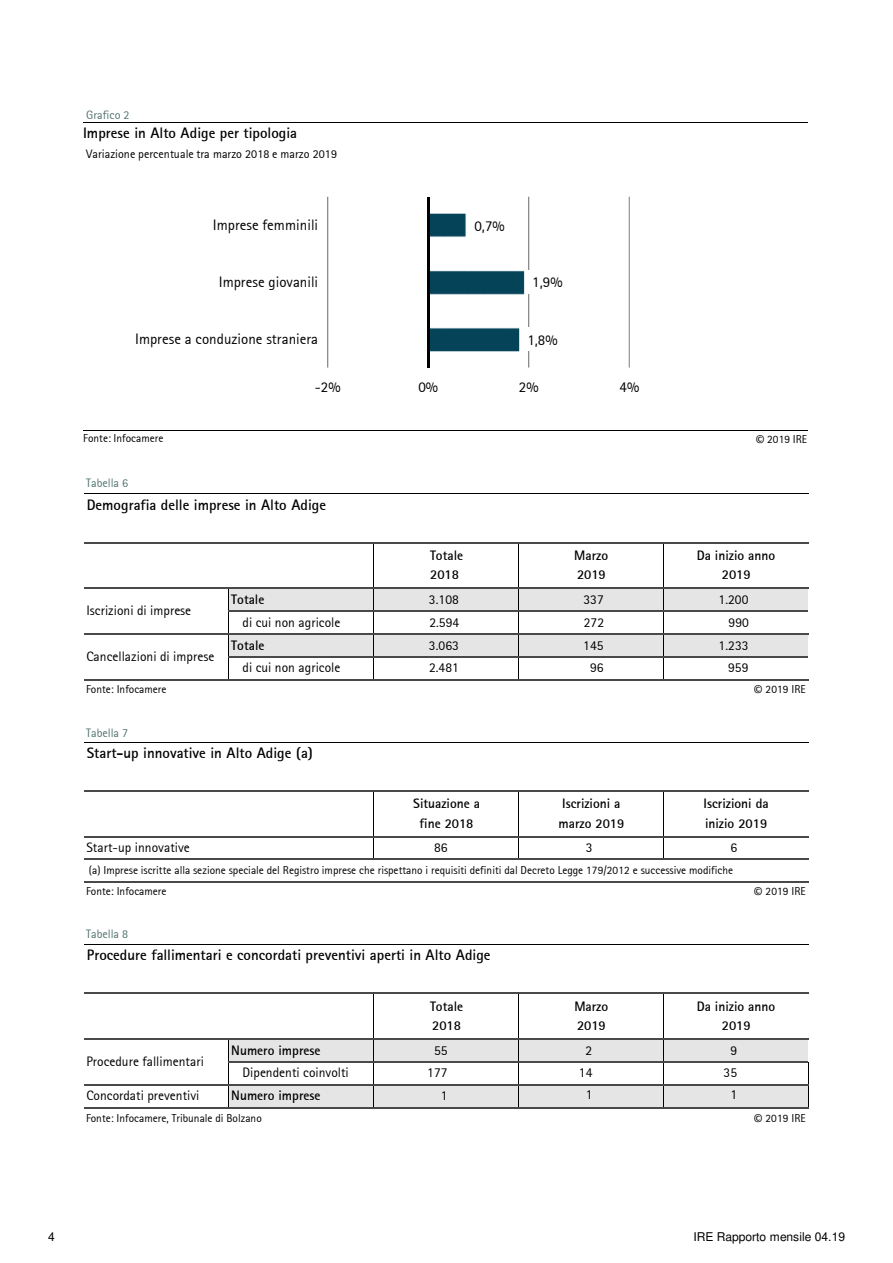
<style>
.page{position:relative;width:893px;height:1263px;background:#fff}
.page>*{position:absolute;margin:0;border:0;box-sizing:border-box;transform-origin:0 0}
.t1{font:700 15px "Rotis Sans Serif";color:#000}
.t2{font:15px "Rotis Sans Serif";color:#000}
.t3{font:13.5px "Rotis Sans Serif";color:#000}
.t4{font:700 13.5px "Rotis Sans Serif";letter-spacing:-.005em;color:#000}
.t5{font:12px "Rotis Sans Serif";color:#000}
.t6{font:12px "Rotis Sans Serif";color:#52766f}
.t7{font:12px "Helvetica";letter-spacing:-.005em;color:#000}
.t8{font:11.4px "Rotis Sans Serif";color:#000}
.s1{font-family:"Calibri"}
</style>
<div class="page">
<div style="left:229px;top:588px;width:579px;height:23px;background:#e5e5e5"></div>
<div style="left:229px;top:634px;width:579px;height:23px;background:#e5e5e5"></div>
<div style="left:229px;top:1039px;width:579px;height:23px;background:#e5e5e5"></div>
<div style="left:229px;top:1085px;width:579px;height:23px;background:#e5e5e5"></div>
<hr style="left:373px;top:543px;width:1px;height:45px;background:#000">
<hr style="left:518px;top:543px;width:1px;height:45px;background:#000">
<hr style="left:663px;top:543px;width:1px;height:45px;background:#000">
<svg style="left:373px;top:589px;width:1px;height:90px"></svg>
<svg style="left:518px;top:589px;width:1px;height:90px"></svg>
<svg style="left:663px;top:589px;width:1px;height:90px"></svg>
<hr style="left:373px;top:792px;width:1px;height:44px;background:#000">
<hr style="left:518px;top:792px;width:1px;height:44px;background:#000">
<hr style="left:663px;top:792px;width:1px;height:44px;background:#000">
<svg style="left:373px;top:837px;width:1px;height:22px"></svg>
<svg style="left:518px;top:837px;width:1px;height:22px"></svg>
<svg style="left:663px;top:837px;width:1px;height:22px"></svg>
<hr style="left:373px;top:994px;width:1px;height:44px;background:#000">
<hr style="left:518px;top:994px;width:1px;height:44px;background:#000">
<hr style="left:663px;top:994px;width:1px;height:44px;background:#000">
<svg style="left:373px;top:1040px;width:1px;height:67px"></svg>
<svg style="left:518px;top:1040px;width:1px;height:67px"></svg>
<svg style="left:663px;top:1040px;width:1px;height:67px"></svg>
<hr style="left:84px;top:494px;width:724px;height:1px;background:#000">
<hr style="left:84px;top:542px;width:724px;height:1px;background:#494949">
<hr style="left:84px;top:588px;width:724px;height:1px;background:#494949">
<hr style="left:229px;top:611px;width:579px;height:1px;background:#494949">
<hr style="left:84px;top:633px;width:724px;height:2px;background:#494949">
<hr style="left:229px;top:656px;width:579px;height:2px;background:#494949">
<hr style="left:84px;top:679px;width:724px;height:2px;background:#494949">
<hr style="left:84px;top:742px;width:724px;height:1px;background:#000">
<hr style="left:84px;top:790px;width:724px;height:2px;background:#494949">
<hr style="left:84px;top:836px;width:724px;height:1px;background:#494949">
<hr style="left:84px;top:859px;width:724px;height:1px;background:#494949">
<hr style="left:84px;top:882px;width:724px;height:1px;background:#494949">
<hr style="left:84px;top:944px;width:724px;height:1px;background:#000">
<hr style="left:84px;top:993px;width:724px;height:1px;background:#494949">
<hr style="left:84px;top:1038px;width:724px;height:2px;background:#494949">
<hr style="left:229px;top:1061px;width:579px;height:2px;background:#494949">
<hr style="left:84px;top:1084px;width:724px;height:2px;background:#494949">
<hr style="left:84px;top:1107px;width:724px;height:1px;background:#494949">
<hr style="left:327px;top:197px;width:1px;height:171px;background:#868686">
<hr style="left:528px;top:197px;width:1px;height:171px;background:#868686">
<hr style="left:628px;top:197px;width:1px;height:171px;background:#868686">
<img style="left:429px;top:213px;width:95px;height:138px">
<hr style="left:427px;top:197px;width:2px;height:171px;background:#000">
<div style="left:523px;top:328px;width:39px;height:23px;background:#fff"></div>
<div style="left:528px;top:271px;width:39px;height:23px;background:#fff"></div>
<div style="left:470px;top:214px;width:39px;height:23px;background:#fff"></div>
<hr style="left:83px;top:122px;width:724px;height:1px;background:#000">
<hr style="left:83px;top:430px;width:724px;height:1px;background:#000">
<p class="t6" style="left:86px;top:110px;width:45px">Grafico 2</p>
<h1 class="t1" style="left:83px;top:127px;width:215px">Imprese in Alto Adige per tipologia</h1>
<p class="t5" style="left:86px;top:149px;width:252px">Variazione percentuale tra marzo 2018 e marzo 2019</p>
<h1 class="t2" style="left:213px;top:218px;width:107px">Imprese femminili</h1>
<h1 class="t2" style="left:474px;top:219px;width:32px">0,7%</h1>
<h1 class="t2" style="left:219px;top:275px;width:101px">Imprese giovanili</h1>
<h1 class="t2" style="left:532px;top:276px;width:32px">1,9%</h1>
<h1 class="t2" style="left:135px;top:332px;width:184px">Imprese a conduzione straniera</h1>
<h1 class="t2" style="left:527px;top:333px;width:32px">1,8%</h1>
<p class="t8" style="left:83px;top:433px;width:82px">Fonte: Infocamere</p>
<p class="t6" style="left:86px;top:478px;width:44px">Tabella 6</p>
<h1 class="t2" style="left:315px;top:380px;width:27px">-2%</h1>
<h1 class="t2" style="left:418px;top:380px;width:21px">0%</h1>
<h1 class="t2" style="left:519px;top:380px;width:21px">2%</h1>
<h1 class="t2" style="left:619px;top:380px;width:21px">4%</h1>
<h1 class="t1" style="left:87px;top:498px;width:241px">Demografia delle imprese in Alto Adige</h1>
<p class="t4" style="left:430px;top:550px;width:35px">Totale</p>
<p class="t4" style="left:574px;top:550px;width:35px">Marzo</p>
<p class="t4" style="left:430px;top:569px;width:30px">2018</p>
<p class="t4" style="left:577px;top:569px;width:30px">2019</p>
<p class="t8" style="left:755px;top:434px;width:53px"><span class="s1">©</span> 2019 IRE</p>
<p class="t4" style="left:696px;top:550px;width:80px">Da inizio anno</p>
<p class="t4" style="left:721px;top:569px;width:30px">2019</p>
<p class="t3" style="left:86px;top:605px;width:106px">Iscrizioni di imprese</p>
<p class="t3" style="left:86px;top:650px;width:129px">Cancellazioni di imprese</p>
<p class="t8" style="left:86px;top:684px;width:82px">Fonte: Infocamere</p>
<p class="t6" style="left:86px;top:727px;width:44px">Tabella 7</p>
<p class="t4" style="left:231px;top:593px;width:35px">Totale</p>
<p class="t3" style="left:242px;top:616px;width:99px">di cui non agricole</p>
<p class="t3" style="left:242px;top:662px;width:99px">di cui non agricole</p>
<p class="t4" style="left:231px;top:639px;width:35px">Totale</p>
<h1 class="t1" style="left:87px;top:746px;width:228px">Start-up innovative in Alto Adige (a)</h1>
<p class="t3" style="left:429px;top:593px;width:31px">3.108</p>
<p class="t3" style="left:718px;top:593px;width:31px">1.200</p>
<p class="t3" style="left:583px;top:593px;width:22px">337</p>
<p class="t3" style="left:583px;top:616px;width:22px">272</p>
<p class="t3" style="left:429px;top:616px;width:31px">2.594</p>
<p class="t3" style="left:728px;top:616px;width:22px">990</p>
<p class="t3" style="left:429px;top:639px;width:31px">3.063</p>
<p class="t3" style="left:583px;top:639px;width:22px">145</p>
<p class="t3" style="left:718px;top:639px;width:31px">1.233</p>
<p class="t3" style="left:429px;top:662px;width:31px">2.481</p>
<p class="t3" style="left:590px;top:662px;width:15px">96</p>
<p class="t3" style="left:728px;top:662px;width:22px">959</p>
<p class="t8" style="left:753px;top:684px;width:54px"><span class="s1">©</span> 2019 IRE</p>
<p class="t4" style="left:413px;top:798px;width:68px">Situazione a</p>
<p class="t4" style="left:562px;top:798px;width:60px">Iscrizioni a</p>
<p class="t4" style="left:703px;top:798px;width:67px">Iscrizioni da</p>
<p class="t4" style="left:419px;top:817px;width:55px">fine 2018</p>
<p class="t4" style="left:558px;top:817px;width:67px">marzo 2019</p>
<p class="t4" style="left:705px;top:817px;width:64px">inizio 2019</p>
<p class="t3" style="left:86px;top:842px;width:105px">Start-up innovative</p>
<p class="t3" style="left:434px;top:842px;width:15px">86</p>
<p class="t3" style="left:585px;top:842px;width:8px">3</p>
<p class="t3" style="left:730px;top:842px;width:8px">6</p>
<p class="t8" style="left:89px;top:865px;width:645px">(a) Imprese iscritte alla sezione speciale del Registro imprese che rispettano i requisiti definiti dal Decreto Legge 179/2012 e successive modifiche</p>
<p class="t8" style="left:86px;top:886px;width:82px">Fonte: Infocamere</p>
<p class="t8" style="left:753px;top:886px;width:54px"><span class="s1">©</span> 2019 IRE</p>
<p class="t6" style="left:86px;top:929px;width:44px">Tabella 8</p>
<h1 class="t1" style="left:87px;top:949px;width:405px">Procedure fallimentari e concordati preventivi aperti in Alto Adige</h1>
<p class="t4" style="left:430px;top:1000px;width:35px">Totale</p>
<p class="t4" style="left:574px;top:1000px;width:35px">Marzo</p>
<p class="t4" style="left:696px;top:1000px;width:80px">Da inizio anno</p>
<p class="t4" style="left:432px;top:1020px;width:30px">2018</p>
<p class="t4" style="left:577px;top:1020px;width:30px">2019</p>
<p class="t4" style="left:721px;top:1020px;width:30px">2019</p>
<p class="t3" style="left:86px;top:1055px;width:119px">Procedure fallimentari</p>
<p class="t4" style="left:231px;top:1044px;width:91px">Numero imprese</p>
<p class="t3" style="left:434px;top:1044px;width:15px">55</p>
<p class="t3" style="left:585px;top:1044px;width:8px">2</p>
<p class="t3" style="left:730px;top:1044px;width:8px">9</p>
<p class="t3" style="left:242px;top:1067px;width:108px">Dipendenti coinvolti</p>
<p class="t3" style="left:427px;top:1067px;width:22px">177</p>
<p class="t3" style="left:579px;top:1067px;width:15px">14</p>
<p class="t3" style="left:723px;top:1067px;width:15px">35</p>
<p class="t3" style="left:86px;top:1090px;width:115px">Concordati preventivi</p>
<p class="t4" style="left:231px;top:1090px;width:91px">Numero imprese</p>
<p class="t3" style="left:441px;top:1090px;width:8px">1</p>
<p class="t3" style="left:585px;top:1087px;width:8px">1</p>
<p class="t3" style="left:730px;top:1087px;width:8px">1</p>
<p class="t8" style="left:86px;top:1113px;width:177px">Fonte: Infocamere, Tribunale di Bolzano</p>
<p class="t8" style="left:753px;top:1113px;width:54px"><span class="s1">©</span> 2019 IRE</p>
<p class="t7" style="left:48px;top:1232px;width:8px">4</p>
<p class="t7" style="left:693px;top:1232px;width:153px">IRE Rapporto mensile 04.19</p>
</div>
